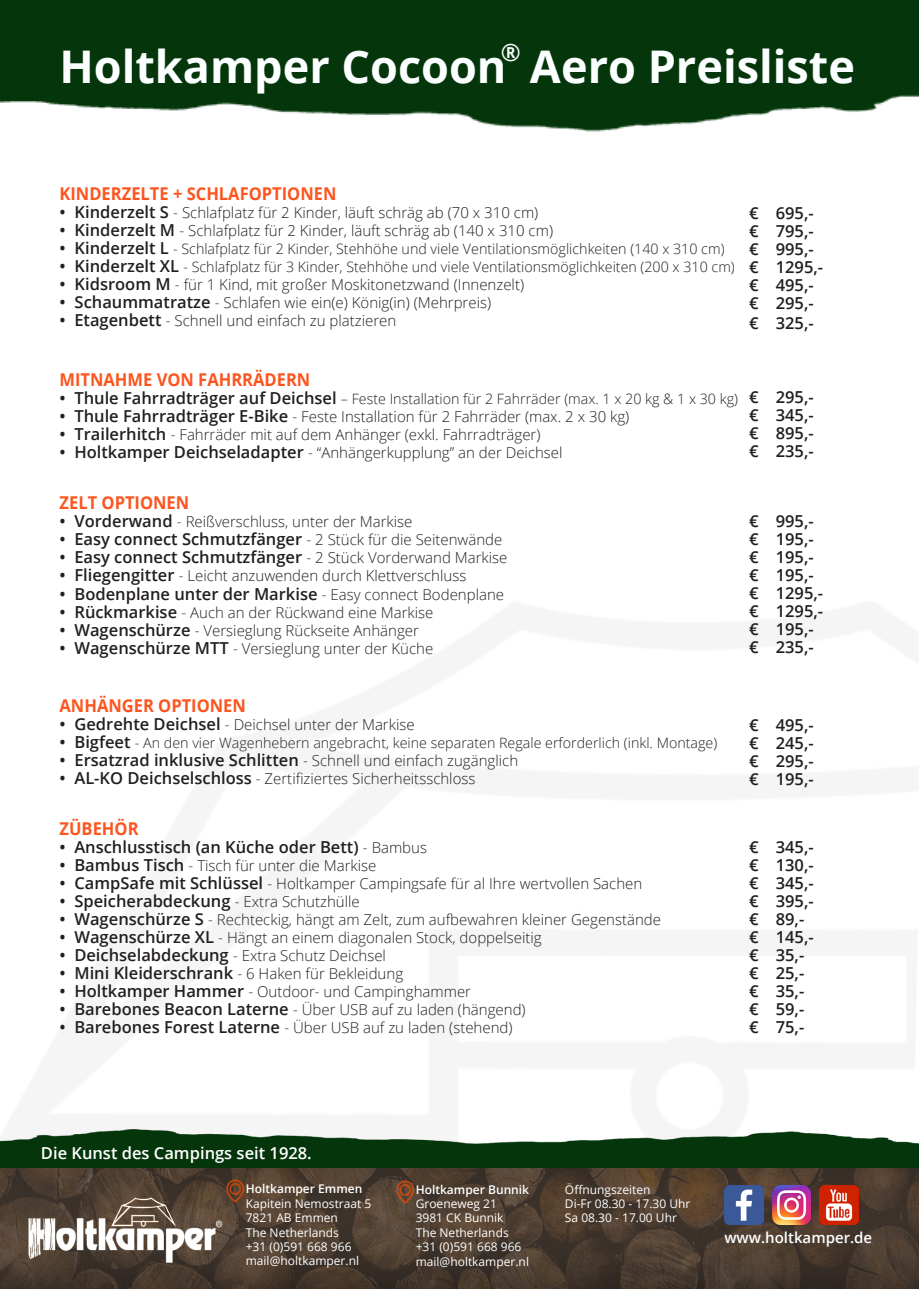
<style>
.page{position:relative;width:919px;height:1289px;background:#fff}
.page>*{position:absolute;margin:0;border:0;box-sizing:border-box;transform-origin:0 0}
.t1{font:700 45px "Open Sans";color:#fcffff}
.t2{font:600 24px "Open Sans";color:#fcffff}
.t3{font:700 17.7px "Open Sans";color:#fc551f;scale:.93 1}
.t4{font:600 16.5px/18px "Open Sans";color:#231f20}
.t5{font:600 16.5px "Open Sans";color:#fff}
.t6{font:300 15px "Open Sans";color:#231f20}
.t7{font:600 15px "Open Sans";color:#fff}
.t8{font:300 14.25px "Open Sans";color:#231f20}
.t9{font:12px "Open Sans";color:#fff}
.t10{font:600 12px "Open Sans";color:#fff}
.s1{font-weight:600;font-size:16.5px}
.s2{font-weight:300;font-size:15px}
</style>
<div class="page">
<img style="left:0;top:0;width:918px;height:132px">
<img style="left:0;top:1129px;width:918px;height:39px">
<img style="left:0;top:1168px;width:918px;height:120px">
<img style="left:396px;top:1180px;width:17px;height:23px">
<img style="left:226px;top:1179px;width:17px;height:23px">
<img style="left:22px;top:1177px;width:204px;height:89px">
<img style="left:724px;top:1185px;width:39px;height:39px">
<img style="left:772px;top:1185px;width:38px;height:39px">
<img style="left:819px;top:1185px;width:39px;height:39px">
<p class="t2" style="left:501px;top:36px;width:21px">®</p>
<p class="t1" style="left:59px;top:35px;width:797px">Holtkamper Cocoon Aero Preisliste</p>
<p class="t3" style="left:60px;top:181px;width:299px">KINDERZELTE + SCHLAFOPTIONEN</p>
<p class="t6" style="left:60px;top:202px;width:480px"><span class="s1">• Kinderzelt S</span> - Schlafplatz für 2 Kinder, läuft schräg ab (70 x 310 cm)</p>
<p class="t6" style="left:60px;top:220px;width:495px"><span class="s1">• Kinderzelt M</span> - Schlafplatz für 2 Kinder, läuft schräg ab (140 x 310 cm)</p>
<p class="t8" style="left:60px;top:239px;width:666px"><span class="s1">• Kinderzelt L</span> - Schlafplatz für 2 Kinder, Stehhöhe und viele Ventilationsmöglichkeiten (140 x 310 cm)</p>
<p class="t8" style="left:60px;top:257px;width:676px"><span class="s1">• Kinderzelt XL</span> - Schlafplatz für 3 Kinder, Stehhöhe und viele Ventilationsmöglichkeiten (200 x 310 cm)</p>
<p class="t6" style="left:60px;top:274px;width:466px"><span class="s1">• Kidsroom M</span> - für 1 Kind, mit großer Moskitonetzwand (Innenzelt)</p>
<p class="t6" style="left:60px;top:292px;width:433px"><span class="s1">• Schaummatratze</span> - Schlafen wie ein(e) König(in) (Mehrpreis)</p>
<p class="t6" style="left:60px;top:310px;width:338px"><span class="s1">• Etagenbett</span> - Schnell und einfach zu platzieren</p>
<p class="t4" style="left:749px;top:203px;width:66px">€ 695,-</p>
<p class="t4" style="left:749px;top:221px;width:66px">€ 795,-</p>
<p class="t4" style="left:749px;top:239px;width:66px">€ 995,-</p>
<p class="t4" style="left:749px;top:257px;width:76px">€ 1295,-</p>
<p class="t4" style="left:749px;top:275px;width:66px">€ 495,-</p>
<p class="t4" style="left:749px;top:293px;width:66px">€ 295,-</p>
<p class="t4" style="left:749px;top:313px;width:66px">€ 325,-</p>
<p class="t3" style="left:60px;top:367px;width:271px">MITNAHME VON FAHRRÄDERN</p>
<p class="t8" style="left:60px;top:389px;width:680px"><span class="s1">• Thule Fahrradträger auf Deichsel</span> – Feste Installation für 2 Fahrräder (max. 1 x 20 kg &amp; 1 x 30 kg)</p>
<p class="t6" style="left:60px;top:406px;width:571px"><span class="s1">• Thule Fahrradträger E-Bike</span> - Feste Installation für 2 Fahrräder (max. 2 x 30 kg)</p>
<p class="t6" style="left:60px;top:424px;width:482px"><span class="s1">• Trailerhitch</span> - Fahrräder mit auf dem Anhänger (exkl. Fahrradträger)</p>
<p class="t6" style="left:60px;top:442px;width:504px"><span class="s1">• Holtkamper Deichseladapter</span> - “Anhängerkupplung” an der Deichsel</p>
<p class="t4" style="left:749px;top:388px;width:66px">€ 295,-</p>
<p class="t4" style="left:749px;top:406px;width:66px">€ 345,-</p>
<p class="t4" style="left:749px;top:424px;width:66px">€ 895,-</p>
<p class="t4" style="left:749px;top:442px;width:66px">€ 235,-</p>
<p class="t3" style="left:60px;top:490px;width:141px">ZELT OPTIONEN</p>
<p class="t6" style="left:60px;top:511px;width:354px"><span class="s1">• Vorderwand</span> - Reißverschluss, unter der Markise</p>
<p class="t4" style="left:60px;top:530px;width:444px">• Easy connect Schmutzfänger <span class="s2">- 2 Stück für die Seitenwände</span></p>
<p class="t4" style="left:60px;top:548px;width:449px">• Easy connect Schmutzfänger <span class="s2">- 2 Stück Vorderwand Markise</span></p>
<p class="t6" style="left:60px;top:565px;width:408px"><span class="s1">• Fliegengitter</span> - Leicht anzuwenden durch Klettverschluss</p>
<p class="t4" style="left:60px;top:584px;width:446px">• Bodenplane unter der Markise <span class="s2">- Easy connect Bodenplane</span></p>
<p class="t6" style="left:60px;top:601px;width:375px"><span class="s1">• Rückmarkise</span> - Auch an der Rückwand eine Markise</p>
<p class="t6" style="left:60px;top:619px;width:361px"><span class="s1">• Wagenschürze</span> - Versieglung Rückseite Anhänger</p>
<p class="t6" style="left:60px;top:637px;width:375px"><span class="s1">• Wagenschürze MTT</span> - Versieglung unter der Küche</p>
<p class="t4" style="left:749px;top:511px;width:66px">€ 995,-</p>
<p class="t4" style="left:749px;top:529px;width:66px">€ 195,-</p>
<p class="t4" style="left:749px;top:547px;width:66px">€ 195,-</p>
<p class="t4" style="left:749px;top:565px;width:66px">€ 195,-</p>
<p class="t4" style="left:749px;top:583px;width:76px">€ 1295,-</p>
<p class="t4" style="left:749px;top:601px;width:76px">€ 1295,-</p>
<p class="t4" style="left:749px;top:619px;width:66px">€ 195,- € 235,-</p>
<p class="t3" style="left:60px;top:693px;width:202px">ANHÄNGER OPTIONEN</p>
<p class="t6" style="left:60px;top:714px;width:356px"><span class="s1">• Gedrehte Deichsel</span> - Deichsel unter der Markise</p>
<p class="t8" style="left:60px;top:733px;width:659px"><span class="s1">• Bigfeet</span> - An den vier Wagenhebern angebracht, keine separaten Regale erforderlich (inkl. Montage)</p>
<p class="t4" style="left:60px;top:751px;width:460px">• Ersatzrad inklusive Schlitten <span class="s2">- Schnell und einfach zugänglich</span></p>
<p class="t6" style="left:60px;top:768px;width:417px"><span class="s1">• AL-KO Deichselschloss</span> - Zertifiziertes Sicherheitsschloss</p>
<p class="t3" style="left:60px;top:816px;width:86px">ZÜBEHÖR</p>
<p class="t4" style="left:60px;top:837px;width:369px">• Anschlusstisch (an Küche oder Bett) <span class="s2">- Bambus</span></p>
<p class="t6" style="left:60px;top:855px;width:318px"><span class="s1">• Bambus Tisch</span> - Tisch für unter die Markise</p>
<p class="t6" style="left:60px;top:873px;width:584px"><span class="s1">• CampSafe mit Schlüssel</span> - Holtkamper Campingsafe für al Ihre wertvollen Sachen</p>
<p class="t4" style="left:60px;top:891px;width:301px">• Speicherabdeckung <span class="s2">- Extra Schutzhülle</span></p>
<p class="t6" style="left:60px;top:909px;width:603px"><span class="s1">• Wagenschürze S</span> - Rechteckig, hängt am Zelt, zum aufbewahren kleiner Gegenstände</p>
<p class="t6" style="left:60px;top:927px;width:483px"><span class="s1">• Wagenschürze XL</span> - Hängt an einem diagonalen Stock, doppelseitig</p>
<p class="t6" style="left:60px;top:945px;width:328px"><span class="s1">• Deichselabdeckung</span> - Extra Schutz Deichsel</p>
<p class="t6" style="left:60px;top:963px;width:345px"><span class="s1">• Mini Kleiderschrank</span> - 6 Haken für Bekleidung</p>
<p class="t6" style="left:60px;top:981px;width:413px"><span class="s1">• Holtkamper Hammer</span> - Outdoor- und Campinghammer</p>
<p class="t6" style="left:60px;top:999px;width:467px"><span class="s1">• Barebones Beacon Laterne</span> - Über USB auf zu laden (hängend)</p>
<p class="t6" style="left:60px;top:1017px;width:454px"><span class="s1">• Barebones Forest Laterne</span> - Über USB auf zu laden (stehend)</p>
<p class="t4" style="left:749px;top:715px;width:66px">€ 495,-</p>
<p class="t4" style="left:749px;top:733px;width:66px">€ 245,-</p>
<p class="t4" style="left:749px;top:751px;width:66px">€ 295,-</p>
<p class="t4" style="left:749px;top:769px;width:66px">€ 195,-</p>
<p class="t4" style="left:749px;top:837px;width:66px">€ 345,-</p>
<p class="t4" style="left:749px;top:855px;width:66px">€ 130,-</p>
<p class="t4" style="left:749px;top:873px;width:66px">€ 345,-</p>
<p class="t4" style="left:749px;top:891px;width:66px">€ 395,-</p>
<p class="t4" style="left:749px;top:909px;width:57px">€ 89,-</p>
<p class="t4" style="left:749px;top:927px;width:66px">€ 145,-</p>
<p class="t4" style="left:749px;top:945px;width:57px">€ 35,-</p>
<p class="t4" style="left:749px;top:963px;width:57px">€ 25,-</p>
<p class="t4" style="left:749px;top:981px;width:57px">€ 35,-</p>
<p class="t4" style="left:749px;top:999px;width:57px">€ 59,-</p>
<p class="t4" style="left:749px;top:1017px;width:57px">€ 75,-</p>
<p class="t5" style="left:41px;top:1141px;width:272px">Die Kunst des Campings seit 1928.</p>
<p class="t10" style="left:246px;top:1180px;width:118px">Holtkamper Emmen</p>
<p class="t9" style="left:246px;top:1195px;width:127px">Kapitein Nemostraat 5</p>
<p class="t9" style="left:246px;top:1209px;width:94px">7821 AB Emmen</p>
<p class="t9" style="left:246px;top:1223px;width:95px">The Netherlands</p>
<p class="t9" style="left:246px;top:1238px;width:107px">+31 (0)591 668 966</p>
<p class="t9" style="left:246px;top:1252px;width:115px">mail@holtkamper.nl</p>
<p class="t10" style="left:415px;top:1180px;width:115px">Holtkamper Bunnik</p>
<p class="t9" style="left:415px;top:1195px;width:83px">Groeneweg 21</p>
<p class="t9" style="left:415px;top:1209px;width:89px">3981 CK Bunnik</p>
<p class="t9" style="left:415px;top:1224px;width:95px">The Netherlands</p>
<p class="t9" style="left:415px;top:1238px;width:107px">+31 (0)591 668 966</p>
<p class="t9" style="left:415px;top:1253px;width:115px">mail@holtkamper.nl</p>
<p class="t9" style="left:565px;top:1181px;width:87px">Öffnungszeiten</p>
<p class="t9" style="left:565px;top:1195px;width:127px">Di-Fr 08.30 - 17.30 Uhr</p>
<p class="t9" style="left:565px;top:1209px;width:113px">Sa 08.30 - 17.00 Uhr</p>
<p class="t7" style="left:724px;top:1227px;width:149px">www.holtkamper.de</p>
</div>
